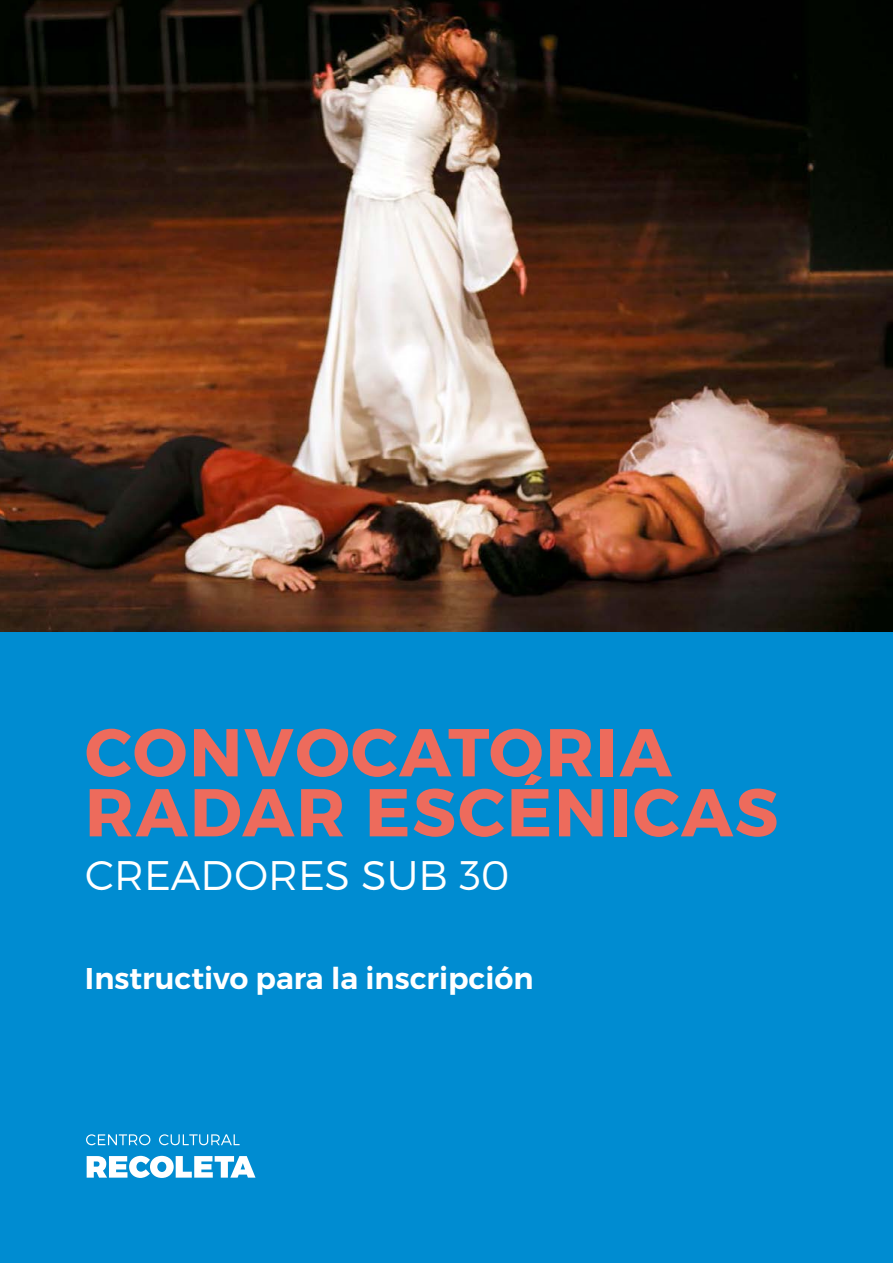
<style>
.page{position:relative;width:893px;height:1263px;background:#fff}
.page>*{position:absolute;margin:0;border:0;box-sizing:border-box;transform-origin:0 0}
.t1{font:700 67.5px/60px "Montserrat";letter-spacing:.03em;color:#ed6b5c}
.t2{font:300 41.25px "Montserrat";color:#fff}
.t3{font:600 30px "Montserrat";color:#fff}
</style>
<div class="page">
<div style="left:0;top:631px;width:893px;height:632px;background:#008cd1"></div>
<svg style="left:87px;top:1156px;width:168px;height:22px"></svg>
<svg style="left:86px;top:1134px;width:64px;height:11px"></svg>
<svg style="left:159px;top:1134px;width:81px;height:11px"></svg>
<img style="left:0;top:0;width:893px;height:631px">
<h1 class="t1" style="left:85px;top:723px;width:695px">CONVOCATORIA<br>RADAR ESCÉNICAS</h1>
<h2 class="t2" style="left:85px;top:850px;width:426px">CREADORES SUB 30</h2>
<p class="t3" style="left:85px;top:960px;width:450px">Instructivo para la inscripción</p>
</div>
